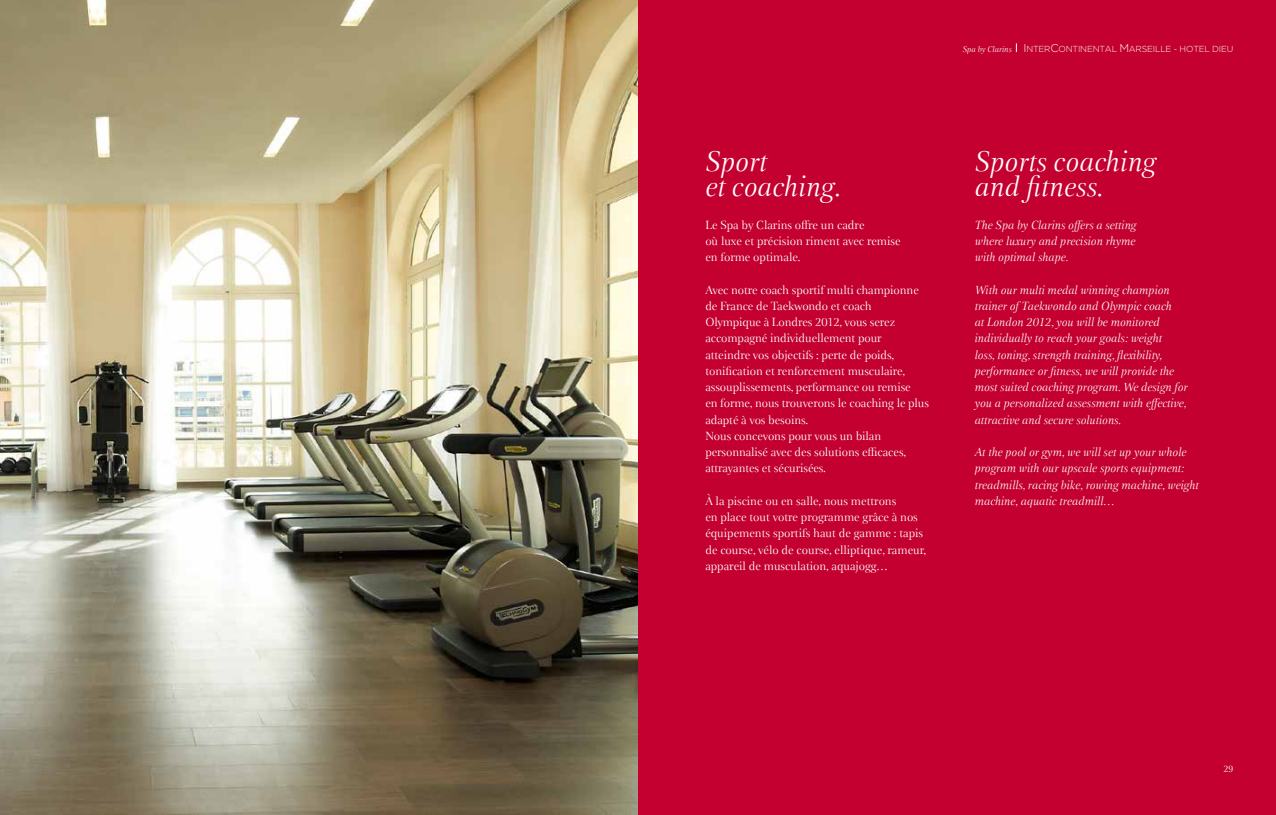
<style>
.page{position:relative;width:1276px;height:815px;background:#fff}
.page>*{position:absolute;margin:0;border:0;box-sizing:border-box;transform-origin:0 0}
.t1{font:italic 30px/25px "Clarins";color:#fff}
.t2{font:12.5px/16.2px "Clarins";letter-spacing:-.01em;color:#fff}
.t3{font:italic 12.5px/16.2px "Clarins";color:#fff}
.t4{font:10px "Clarins";color:#fff}
.t5{font:300 8.75px "Gotham";letter-spacing:-.02em;color:#fff}
.s1{font-family:"Clarins";font-weight:400;font-style:italic}
.s2{font-size:11.25px}
</style>
<div class="page">
<img style="left:0;top:0;width:638px;height:815px">
<div style="left:638px;top:0;width:638px;height:815px;background:#c3002f"></div>
<p class="t5" style="left:963px;top:44px;width:272px"><span class="s1">Spa by Clarins</span> <span class="s2">I</span>NTER<span class="s2">C</span>ONTINENTAL <span class="s2">M</span>ARSEILLE - HOTEL DIEU</p>
<h1 class="t1" style="left:705px;top:147px;width:137px">Sport<br>et coaching.</h1>
<p class="t2" style="left:705px;top:216px;width:197px">Le Spa by Clarins offre un cadre<br>où luxe et précision riment avec remise en forme optimale.</p>
<p class="t2" style="left:705px;top:281px;width:225px">Avec notre coach sportif multi championne de France de Taekwondo et coach Olympique à Londres 2012, vous serez accompagné individuellement pour atteindre vos objectifs : perte de poids, tonification et renforcement musculaire, assouplissements, performance ou remise<br>en forme, nous trouverons le coaching le plus adapté à vos besoins.<br>Nous concevons pour vous un bilan personnalisé avec des solutions efficaces, attrayantes et sécurisées.</p>
<p class="t2" style="left:705px;top:492px;width:222px">À la piscine ou en salle, nous mettrons<br>en place tout votre programme grâce à nos équipements sportifs haut de gamme : tapis de course, vélo de course, elliptique, rameur, appareil de musculation, aquajogg…</p>
<h1 class="t1" style="left:974px;top:147px;width:183px">Sports coaching and fitness.</h1>
<p class="t3" style="left:974px;top:216px;width:163px;text-align:justify">The Spa by Clarins offers a setting where luxury and precision rhyme with optimal shape.</p>
<p class="t3" style="left:974px;top:281px;width:214px">With our multi medal winning champion trainer of Taekwondo and Olympic coach<br>at London 2012, you will be monitored individually to reach your goals: weight<br>loss, toning, strength training, flexibility, performance or fitness, we will provide the most suited coaching program. We design for you a personalized assessment with effective, attractive and secure solutions.</p>
<p class="t3" style="left:974px;top:443px;width:226px">At the pool or gym, we will set up your whole program with our upscale sports equipment: treadmills, racing bike, rowing machine, weight machine, aquatic treadmill…</p>
<p class="t4" style="left:1223px;top:762px;width:11px">29</p>
</div>
